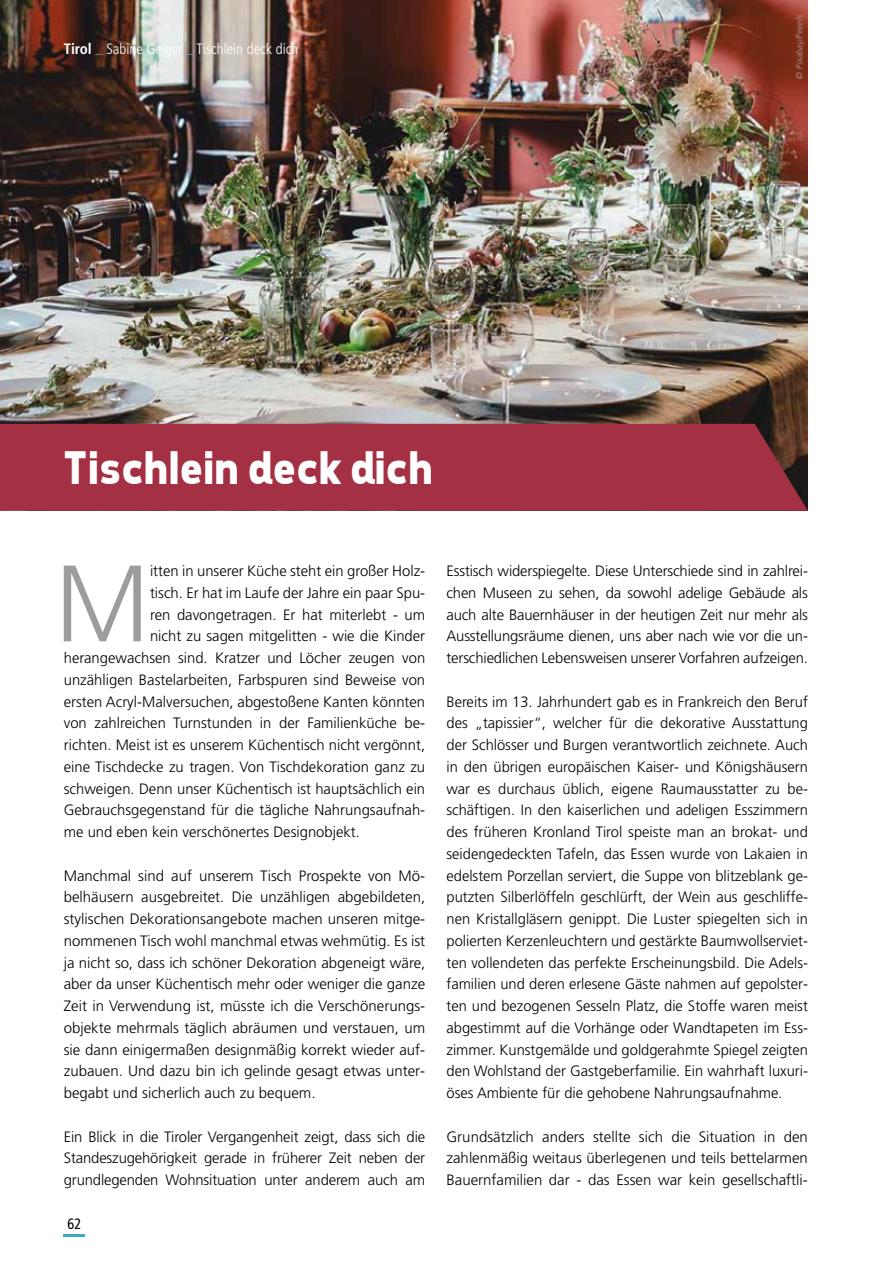
<style>
.page{position:relative;width:893px;height:1263px;background:#fff}
.page>*{position:absolute;margin:0;border:0;box-sizing:border-box;transform-origin:0 0}
.t1{font:300 108.45px "Frutiger";color:#9d9d9c}
.t2{font:700 48px "Tepeno Sans";letter-spacing:-.01em;color:#fff}
.t3{font:300 15px/21.8px "Frutiger";color:#000;text-align:justify}
.t4{font:300 condensed 15px "Frutiger";color:#fff}
.t5{font:condensed 15px "Frutiger";color:#000;scale:.95 1}
.t6{font:italic 300 9px "Frutiger";color:#bcbcbc}
.s1{font-weight:700}
.s2{font-weight:700;color:#3eaac4}
.s3{font-weight:900;color:#3eaac4}
</style>
<div class="page">
<hr style="left:64px;top:1234px;width:21px;height:2px;background:#3eaac4">
<img style="left:0;top:0;width:808px;height:424px">
<div style="left:0;top:424px;width:808px;height:87px;background:#a43043"></div>
<p class="t4" style="left:64px;top:40px;width:236px"><span class="s1">Tirol</span> <span class="s2">_</span> Sabine Geiger <span class="s3">_</span> Tischlein deck dich</p>
<p class="t6" style="left:794px;top:80px;width:68px;rotate:-90deg">© Pixabay/Pexels</p>
<h2 class="t2" style="left:61px;top:439px;width:372px">Tischlein deck dich</h2>
<h1 class="t1" style="left:55px;top:542px;width:97px">M</h1>
<p class="t3" style="left:150px;top:560px;width:277px">itten in unserer Küche steht ein großer Holz-</p>
<p class="t3" style="left:150px;top:582px;width:277px">tisch. Er hat im Laufe der Jahre ein paar Spu-</p>
<p class="t3" style="left:150px;top:604px;width:277px">ren davongetragen. Er hat miterlebt - um</p>
<p class="t3" style="left:150px;top:625px;width:277px">nicht zu sagen mitgelitten - wie die Kinder</p>
<p class="t3" style="left:64px;top:647px;width:363px">herangewachsen sind. Kratzer und Löcher zeugen von</p>
<p class="t3" style="left:64px;top:669px;width:363px">unzähligen Bastelarbeiten, Farbspuren sind Beweise von</p>
<p class="t3" style="left:64px;top:691px;width:363px">ersten Acryl-Malversuchen, abgestoßene Kanten könnten</p>
<p class="t3" style="left:64px;top:712px;width:363px">von zahlreichen Turnstunden in der Familienküche be-</p>
<p class="t3" style="left:64px;top:734px;width:363px">richten. Meist ist es unserem Küchentisch nicht vergönnt,</p>
<p class="t3" style="left:64px;top:756px;width:363px">eine Tischdecke zu tragen. Von Tischdekoration ganz zu</p>
<p class="t3" style="left:64px;top:778px;width:363px">schweigen. Denn unser Küchentisch ist hauptsächlich ein</p>
<p class="t3" style="left:64px;top:799px;width:363px">Gebrauchsgegenstand für die tägliche Nahrungsaufnah-</p>
<p class="t3" style="left:64px;top:821px;width:298px">me und eben kein verschönertes Designobjekt.</p>
<p class="t3" style="left:64px;top:865px;width:363px">Manchmal sind auf unserem Tisch Prospekte von Mö&shy;belhäusern ausgebreitet. Die unzähligen abgebildeten, stylischen Dekorationsangebote machen unseren mitge&shy;nommenen Tisch wohl manchmal etwas wehmütig. Es ist ja nicht so, dass ich schöner Dekoration abgeneigt wäre, aber da unser Küchentisch mehr oder weniger die ganze Zeit in Verwendung ist, müsste ich die Verschönerungs&shy;objekte mehrmals täglich abräumen und verstauen, um sie dann einigermaßen designmäßig korrekt wieder auf&shy;zubauen. Und dazu bin ich gelinde gesagt etwas unter&shy;begabt und sicherlich auch zu bequem.</p>
<p class="t3" style="left:64px;top:1126px;width:363px">Ein Blick in die Tiroler Vergangenheit zeigt, dass sich die Standeszugehörigkeit gerade in früherer Zeit neben der grundlegenden Wohnsituation unter anderem auch am</p>
<p class="t5" style="left:68px;top:1215px;width:16px">62</p>
<p class="t3" style="left:446px;top:560px;width:363px">Esstisch widerspiegelte. Diese Unterschiede sind in zahlrei&shy;chen Museen zu sehen, da sowohl adelige Gebäude als auch alte Bauernhäuser in der heutigen Zeit nur mehr als Ausstellungsräume dienen, uns aber nach wie vor die un&shy;terschiedlichen Lebensweisen unserer Vorfahren aufzeigen.</p>
<p class="t3" style="left:446px;top:691px;width:363px">Bereits im 13. Jahrhundert gab es in Frankreich den Beruf des „tapissier“, welcher für die dekorative Ausstattung der Schlösser und Burgen verantwortlich zeichnete. Auch in den übrigen europäischen Kaiser- und Königshäusern war es durchaus üblich, eigene Raumausstatter zu be&shy;schäftigen. In den kaiserlichen und adeligen Esszimmern des früheren Kronland Tirol speiste man an brokat- und seidengedeckten Tafeln, das Essen wurde von Lakaien in edelstem Porzellan serviert, die Suppe von blitzeblank ge&shy;putzten Silberlöffeln geschlürft, der Wein aus geschliffe&shy;nen Kristallgläsern genippt. Die Luster spiegelten sich in polierten Kerzenleuchtern und gestärkte Baumwollserviet&shy;ten vollendeten das perfekte Erscheinungsbild. Die Adels&shy;familien und deren erlesene Gäste nahmen auf gepolster&shy;ten und bezogenen Sesseln Platz, die Stoffe waren meist abgestimmt auf die Vorhänge oder Wandtapeten im Ess&shy;zimmer. Kunstgemälde und goldgerahmte Spiegel zeigten den Wohlstand der Gastgeberfamilie. Ein wahrhaft luxuri&shy;öses Ambiente für die gehobene Nahrungsaufnahme.</p>
<p class="t3" style="left:446px;top:1126px;width:363px">Grundsätzlich anders stellte sich die Situation in den zahlenmäßig weitaus überlegenen und teils bettelarmen Bauernfamilien dar - das Essen war kein gesellschaftli-</p>
</div>
